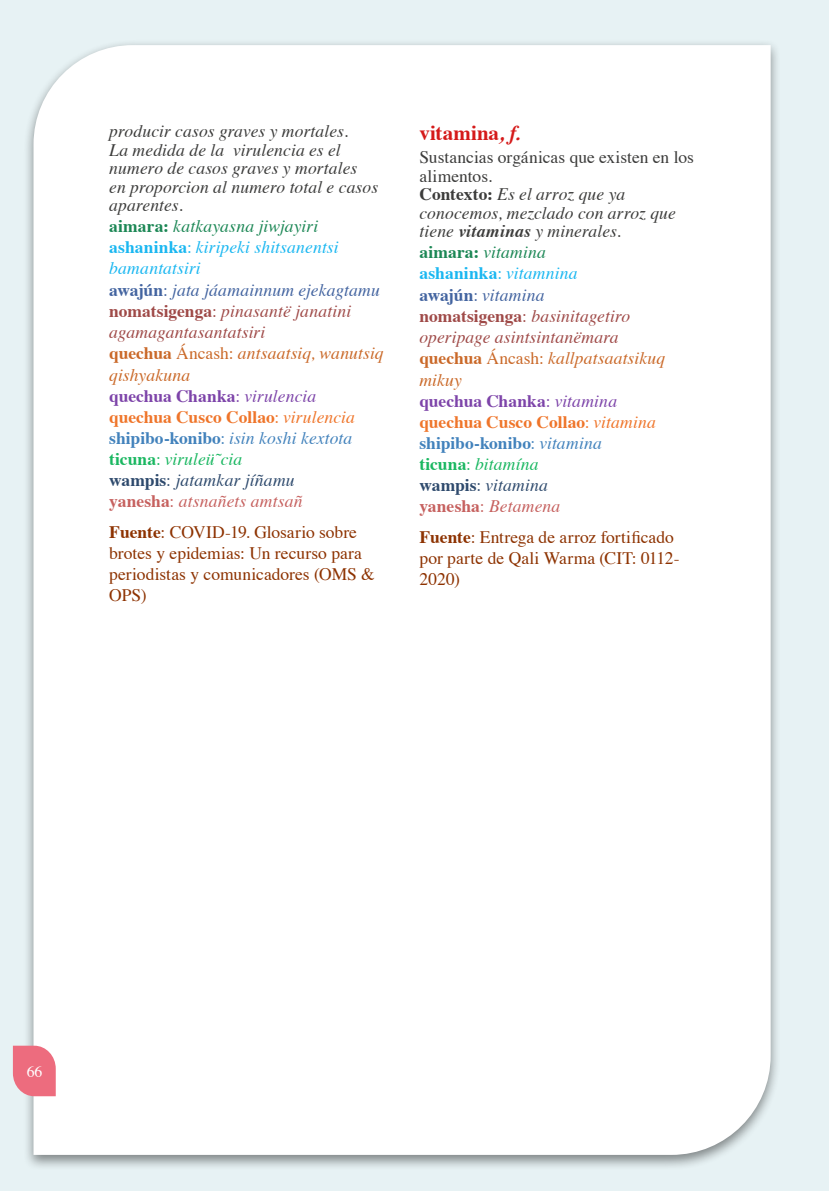
<style>
.page{position:relative;width:829px;height:1191px;background:#fff}
.page>*{position:absolute;margin:0;border:0;box-sizing:border-box;transform-origin:0 0}
.t1{font:700 21px "Times";letter-spacing:.005em;color:#d51a1a}
.t2{font:italic 17.5px/21.2px "Times";letter-spacing:.01em;color:#9f4a48}
.t3{font:italic 17.5px/18.6px "Times";letter-spacing:.005em;color:#3c3c3b}
.t4{font:17.5px/21px "Times";color:#8d3200}
.t5{font:15.75px "Times";color:#fff}
.s1{font-weight:700;font-style:normal;color:#1c8755}
.s2{color:#1c8755}
.s3{font-weight:700;font-style:normal;color:#1ab7f1}
.s4{font-style:normal;color:#1ab7f1}
.s5{color:#1ab7f1}
.s6{font-weight:700;font-style:normal;color:#4364a0}
.s7{font-style:normal;color:#4364a0}
.s8{color:#4364a0}
.s9{font-weight:700;font-style:normal}
.s10{font-style:normal}
.s11{font-weight:700;font-style:normal;color:#ca6929}
.s12{font-style:normal;color:#ca6929}
.s13{color:#ca6929}
.s14{font-weight:700;font-style:normal;color:#7d44a9}
.s15{font-style:normal;color:#7d44a9}
.s16{color:#7d44a9}
.s17{font-weight:700;font-style:normal;color:#ef752a}
.s18{font-style:normal;color:#ef752a}
.s19{color:#ef752a}
.s20{font-weight:700;font-style:normal;color:#4282bc}
.s21{font-style:normal;color:#4282bc}
.s22{color:#4282bc}
.s23{font-weight:700;font-style:normal;color:#1ab761}
.s24{font-style:normal;color:#1ab761}
.s25{color:#1ab761}
.s26{font-weight:700;font-style:normal;color:#2e4a6d}
.s27{font-style:normal;color:#2e4a6d}
.s28{color:#2e4a6d}
.s29{font-weight:700;font-style:normal;color:#c6615f}
.s30{font-style:normal;color:#c6615f}
.s31{color:#c6615f}
.s32{font-weight:700}
.s33{font-style:italic}
</style>
<div class="page">
<div style="left:0;top:0;width:828px;height:1191px;background:#e7f2f4"></div>
<div style="left:23px;top:40px;width:758px;height:1130px;background:#000;opacity:.45"></div>
<div style="left:33px;top:45px;width:737px;height:1109px;background:#fff"></div>
<svg style="left:13px;top:1045px;width:43px;height:51px;background:#ed7b8b"></svg>
<p class="t3" style="left:109px;top:121px;width:270px">producir casos graves y mortales.<br>La medida de la virulencia es el numero de casos graves y mortales en proporcion al numero total e casos aparentes.</p>
<p class="t2" style="left:109px;top:215px;width:276px"><span class="s1">aimara:</span> <span class="s2">katkayasna jiwjayiri </span><span class="s3">ashaninka</span><span class="s4">:</span> <span class="s5">kiripeki shitsanentsi bamantatsiri<br></span><span class="s6">awajún</span><span class="s7">:</span> <span class="s8">jata jáamainnum ejekagtamu </span><span class="s9">nomatsigenga</span><span class="s10">:</span> pinasantë janatini agamagantasantatsiri<br><span class="s11">quechua</span> <span class="s12">Áncash:</span> <span class="s13">antsaatsiq, wanutsiq qishyakuna<br></span><span class="s14">quechua Chanka</span><span class="s15">:</span> <span class="s16">virulencia<br></span><span class="s17">quechua Cusco Collao</span><span class="s18">:</span> <span class="s19">virulencia </span><span class="s20">shipibo-konibo</span><span class="s21">:</span> <span class="s22">isin koshi kextota </span><span class="s23">ticuna</span><span class="s24">:</span> <span class="s25">viruleü̃cia<br></span><span class="s26">wampis</span><span class="s27">:</span> <span class="s28">jatamkar jíñamu<br></span><span class="s29">yanesha</span><span class="s30">:</span> <span class="s31">atsnañets amtsañ</span></p>
<p class="t4" style="left:109px;top:520px;width:267px"><span class="s32">Fuente</span>: COVID-19. Glosario sobre brotes y epidemias: Un recurso para periodistas y comunicadores (OMS &amp;<br>OPS)</p>
<p class="t1" style="left:419px;top:113px;width:103px">vitamina<span class="s33">, f.</span></p>
<p class="t3" style="left:419px;top:147px;width:276px"><span class="s10">Sustancias orgánicas que existen en los alimentos.<br></span><span class="s9">Contexto:</span> Es el arroz que ya conocemos, mezclado con arroz que tiene <span class="s32">vitaminas</span> y minerales.</p>
<p class="t2" style="left:419px;top:241px;width:247px"><span class="s1">aimara:</span> <span class="s2">vitamina<br></span><span class="s3">ashaninka</span><span class="s4">:</span> <span class="s5">vitamnina<br></span><span class="s6">awajún</span><span class="s7">:</span> <span class="s8">vitamina<br></span><span class="s9">nomatsigenga</span><span class="s10">:</span> basinitagetiro operipage asintsintanëmara <span class="s11">quechua</span> <span class="s12">Áncash:</span> <span class="s13">kallpatsaatsikuq mikuy<br></span><span class="s14">quechua Chanka</span><span class="s15">:</span> <span class="s16">vitamina </span><span class="s17">quechua Cusco Collao</span><span class="s18">:</span> <span class="s19">vitamina </span><span class="s20">shipibo-konibo</span><span class="s21">:</span> <span class="s22">vitamina<br></span><span class="s23">ticuna</span><span class="s24">:</span> <span class="s25">bitamína<br></span><span class="s26">wampis</span><span class="s27">:</span> <span class="s28">vitamina<br></span><span class="s29">yanesha</span><span class="s30">:</span> <span class="s31">Betamena</span></p>
<p class="t4" style="left:419px;top:525px;width:261px"><span class="s32">Fuente</span>: Entrega de arroz fortificado por parte de Qali Warma (CIT: 0112-<br>2020)</p>
<p class="t5" style="left:27px;top:1057px;width:17px">66</p>
</div>
